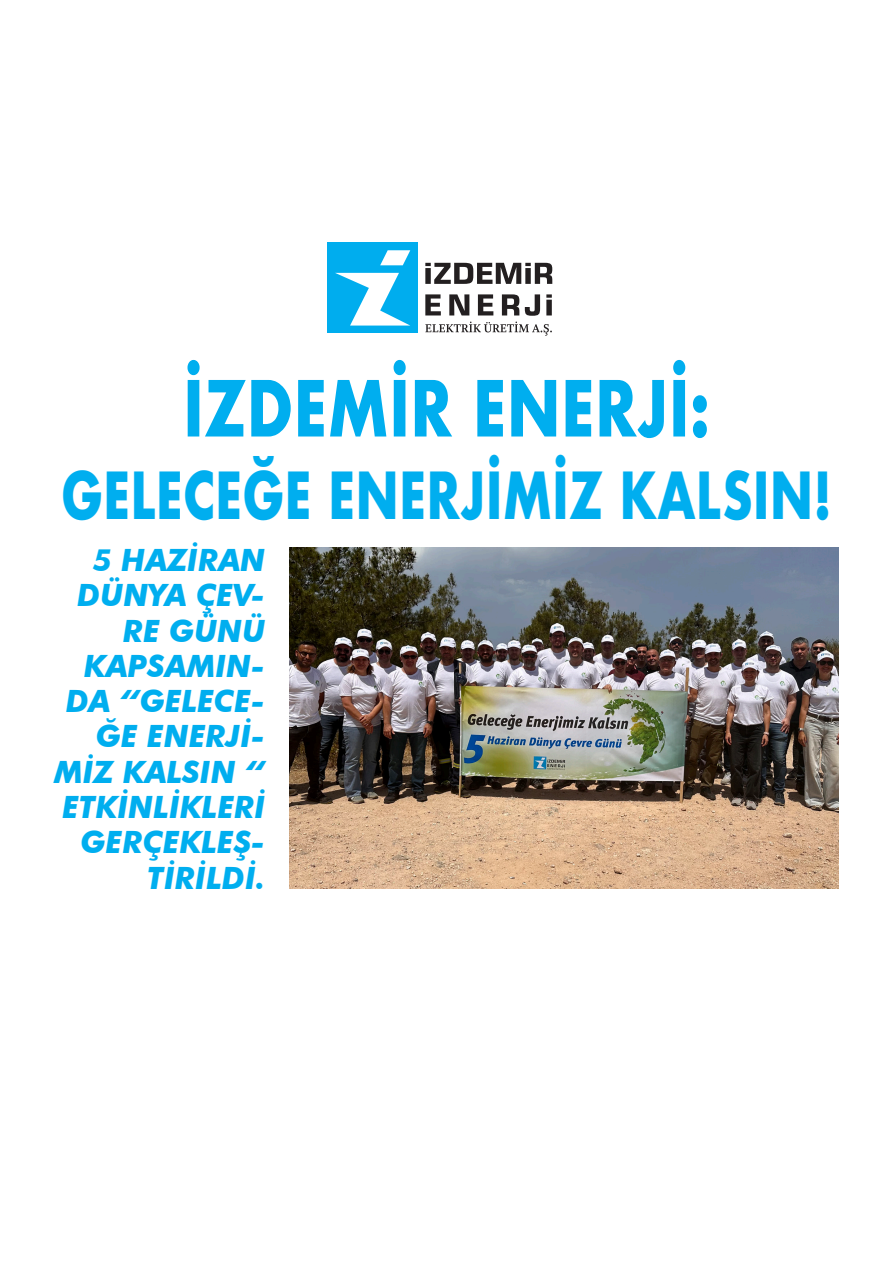
<style>
.page{position:relative;width:893px;height:1263px;background:#fff}
.page>*{position:absolute;margin:0;border:0;box-sizing:border-box;transform-origin:0 0}
.baslik{font:700 75px "Futura";color:#00aeef;scale:.79 1}
.baslik-2{font:700 63px "Futura";color:#00aeef;scale:.76 1}
.t1{font:italic 700 30.75px/35.2px "Futura BT";color:#00aeef;text-align:right}
</style>
<div class="page">
<img style="left:289px;top:547px;width:550px;height:342px">
<div style="left:327px;top:243px;width:91px;height:90px;background:#00adee"></div>
<svg style="left:335px;top:273px;width:75px;height:53px"></svg>
<svg style="left:380px;top:250px;width:30px;height:15px"></svg>
<svg style="left:425px;top:263px;width:127px;height:21px"></svg>
<svg style="left:425px;top:294px;width:16px;height:21px"></svg>
<svg style="left:449px;top:294px;width:20px;height:21px"></svg>
<svg style="left:478px;top:294px;width:15px;height:21px"></svg>
<svg style="left:502px;top:294px;width:17px;height:21px"></svg>
<svg style="left:525px;top:294px;width:15px;height:22px"></svg>
<svg style="left:546px;top:294px;width:6px;height:21px"></svg>
<svg style="left:425px;top:322px;width:127px;height:14px"></svg>
<p class="baslik" style="left:183px;top:354px;width:669px">İZDEMİR ENERJİ:</p>
<p class="baslik-2" style="left:61px;top:450px;width:1016px">GELECEĞE ENERJİMİZ KALSIN!</p>
<p class="t1" style="left:54px;top:542px;width:213px">5 HAZİRAN<br>DÜNYA ÇEV-<br>RE GÜNÜ<br>KAPSAMIN-<br>DA “GELECE-<br>ĞE ENERJİ-<br>MİZ KALSIN “<br>ETKİNLİKLERİ<br>GERÇEKLEŞ-<br>TİRİLDİ.</p>
</div>
